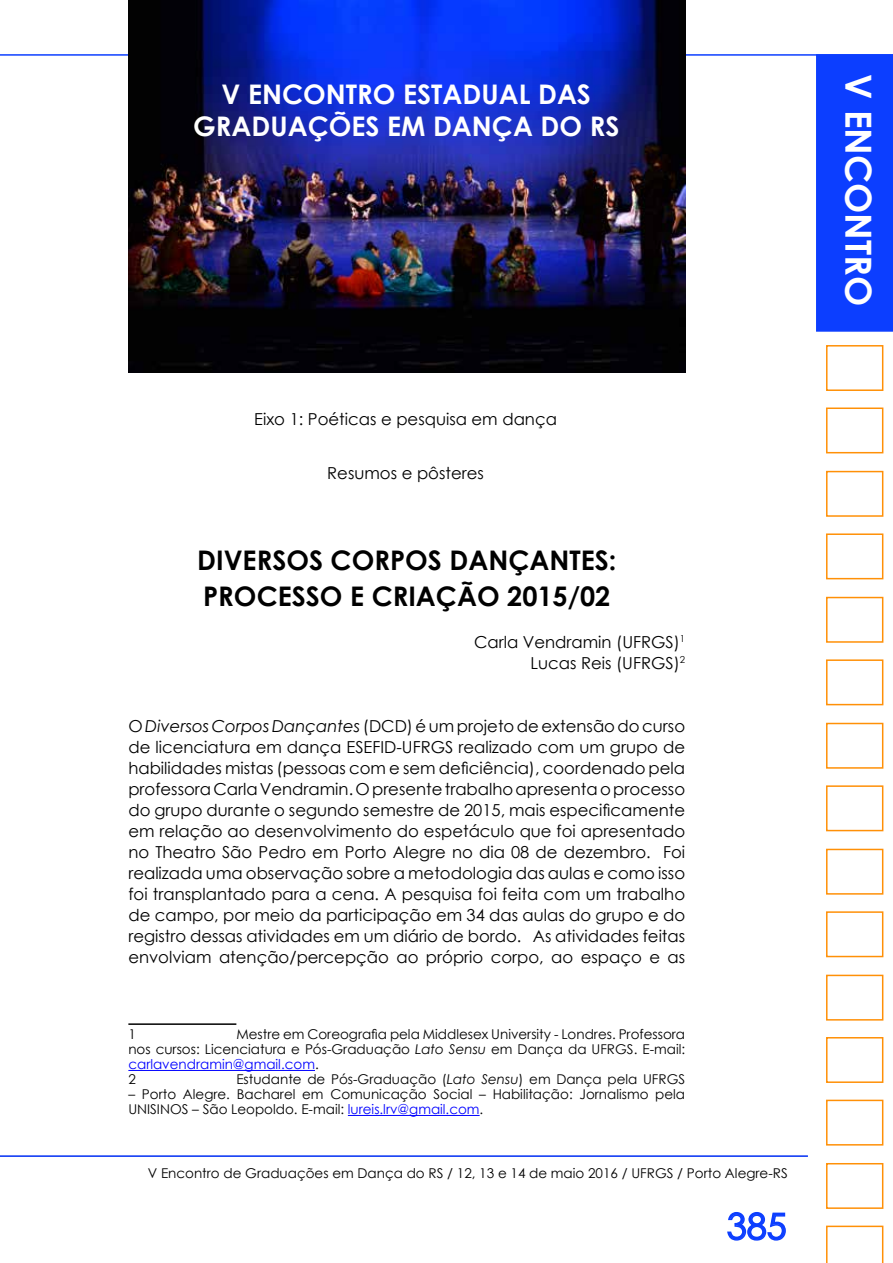
<style>
.page{position:relative;width:893px;height:1263px;background:#fff}
.page>*{position:absolute;margin:0;border:0;box-sizing:border-box;transform-origin:0 0}
.t1{font:700 36px "Century Gothic";color:#fff}
.t2{font:36px "Century Gothic";color:#0c3eff}
.t3{font:700 27px/36px "Century Gothic";color:#000}
.t4{font:700 27px/32.4px "Century Gothic";color:#fff;text-align:center}
.t5{font:16.5px/21px "Century Gothic";color:#000;text-align:right}
.t6{font:13.5px/15px "Century Gothic";color:#000}
.s1{font-style:italic}
.s2{color:#00f}
</style>
<div class="page">
<hr style="left:0;top:54px;width:893px;height:2px;background:#0c3eff">
<hr style="left:0;top:1155px;width:808px;height:2px;background:#002ef3">
<div style="left:816px;top:54px;width:77px;height:278px;background:#0c3eff"></div>
<svg style="left:727px;top:1212px;width:59px;height:29px"></svg>
<div style="left:826px;top:345px;width:57px;height:46px;border:2px solid #ff9007"></div>
<div style="left:826px;top:407px;width:57px;height:46px;border:2px solid #ff9007"></div>
<div style="left:826px;top:471px;width:57px;height:46px;border:2px solid #ff9007"></div>
<div style="left:826px;top:533px;width:57px;height:46px;border:2px solid #ff9007"></div>
<div style="left:826px;top:597px;width:57px;height:46px;border:2px solid #ff9007"></div>
<div style="left:826px;top:659px;width:57px;height:46px;border:2px solid #ff9007"></div>
<div style="left:826px;top:723px;width:57px;height:46px;border:2px solid #ff9007"></div>
<div style="left:826px;top:785px;width:57px;height:46px;border:2px solid #ff9007"></div>
<div style="left:826px;top:849px;width:57px;height:46px;border:2px solid #ff9007"></div>
<div style="left:826px;top:911px;width:57px;height:46px;border:2px solid #ff9007"></div>
<div style="left:826px;top:975px;width:57px;height:45px;border:2px solid #ff9007"></div>
<div style="left:826px;top:1037px;width:57px;height:46px;border:2px solid #ff9007"></div>
<div style="left:826px;top:1100px;width:57px;height:45px;border:2px solid #ff9007"></div>
<div style="left:826px;top:1163px;width:57px;height:46px;border:2px solid #ff9007"></div>
<svg style="left:826px;top:1225px;width:57px;height:38px"></svg>
<img style="left:128px;top:0;width:557px;height:373px">
<hr style="left:128px;top:1023px;width:108px;height:2px;background:#000">
<hr style="left:128px;top:1070px;width:187px;height:1px;background:#00f">
<hr style="left:348px;top:1115px;width:132px;height:1px;background:#00f">
<h2 class="t4" style="left:193px;top:76px;width:428px">V ENCONTRO ESTADUAL DAS<br>GRADUAÇÕES EM DANÇA DO RS</h2>
<p class="t5" style="left:254px;top:409px;width:304px">Eixo 1: Poéticas e pesquisa em dança</p>
<p class="t5" style="left:327px;top:463px;width:158px">Resumos e pôsteres</p>
<h2 class="t3" style="left:197px;top:540px;width:421px">DIVERSOS CORPOS DANÇANTES:<br>PROCESSO E CRIAÇÃO 2015/02</h2>
<p class="t5" style="left:474px;top:631px;width:213px">Carla Vendramin (UFRGS)<sup>1<br></sup>Lucas Reis (UFRGS)<sup>2</sup></p>
<p class="t5" style="left:128px;top:715px;width:558px;text-align:justify">O <span class="s1">Diversos Corpos Dançantes</span>(DCD) é um projeto de extensão do curso de licenciatura em dança ESEFID-UFRGS realizado com um grupo de habilidades mistas (pessoas com e sem deficiência), coordenado pela professora Carla Vendramin. O presente trabalho apresenta o processo do grupo durante o segundo semestre de 2015, mais especificamente em relação ao desenvolvimento do espetáculo que foi apresentado no Theatro São Pedro em Porto Alegre no dia 08 de dezembro. Foi realizada uma observação sobre a metodologia das aulas e como isso foi transplantado para a cena. A pesquisa foi feita com um trabalho de campo, por meio da participação em 34 das aulas do grupo e do registro dessas atividades em um diário de bordo. As atividades feitas envolviam atenção/percepção ao próprio corpo, ao espaço e as</p>
<p class="t6" style="left:128px;top:1026px;width:558px;text-indent:108px">Mestre em Coreografia pela Middlesex University - Londres. Professora nos cursos: Licenciatura e Pós-Graduação <span class="s1">Lato Sensu</span> em Dança da UFRGS. E-mail: <span class="s2">carlavendramin@gmail.com</span>.<br>2</p>
<p class="t6" style="left:128px;top:1026px;width:9px">1</p>
<p class="t6" style="left:236px;top:1071px;width:450px">Estudante de Pós-Graduação (<span class="s1">Lato Sensu</span>) em Dança pela UFRGS</p>
<p class="t6" style="left:128px;top:1086px;width:558px">– Porto Alegre. Bacharel em Comunicação Social – Habilitação: Jornalismo pela<br>UNISINOS – São Leopoldo. E-mail: <span class="s2">lureis.lrv@gmail.com</span>.</p>
<p class="t6" style="left:148px;top:1165px;width:641px">V Encontro de Graduações em Dança do RS / 12, 13 e 14 de maio 2016 / UFRGS / Porto Alegre-RS</p>
<h1 class="t2" style="left:727px;top:1201px;width:61px">385</h1>
<h1 class="t1" style="left:886px;top:74px;width:233px;rotate:90deg">V Encontro</h1>
</div>
